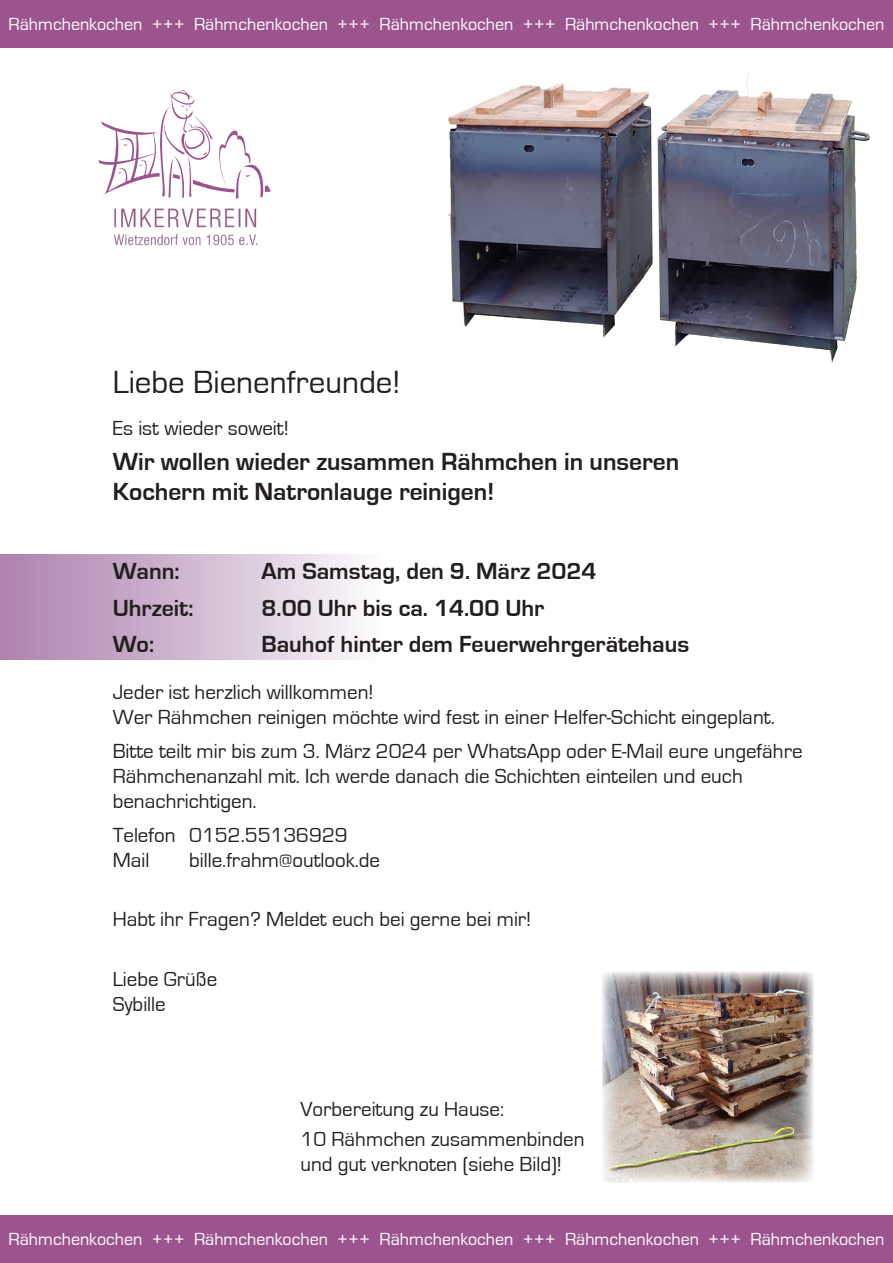
<style>
.page{position:relative;width:893px;height:1263px;background:#fff}
.page>*{position:absolute;margin:0;border:0;box-sizing:border-box;transform-origin:0 0}
.t1{font:33px "Eurostile";color:#231f20}
.t2{font:700 25.5px/30.6px "Eurostile";color:#231f20}
.t3{font:700 24px "Eurostile";color:#231f20}
.t4{font:21px/25.2px "Eurostile";color:#231f20}
.t5{font:18px "Eurostile";color:#fff}
</style>
<div class="page">
<div style="left:0;top:555px;width:379px;height:105px;background:linear-gradient(to right,#ab7fab,#f9f8fa)"></div>
<img style="left:602px;top:972px;width:212px;height:210px">
<img style="left:447px;top:73px;width:423px;height:290px">
<img style="left:114px;top:208px;width:144px;height:38px">
<svg style="left:98px;top:90px;width:173px;height:109px"></svg>
<div style="left:0;top:0;width:893px;height:47px;background:#9c548f"></div>
<div style="left:0;top:1215px;width:893px;height:48px;background:#9c548f"></div>
<p class="t5" style="left:9px;top:14px;width:877px">Rähmchenkochen +++ Rähmchenkochen +++ Rähmchenkochen +++ Rähmchenkochen +++ Rähmchenkochen</p>
<h1 class="t1" style="left:113px;top:364px;width:289px">Liebe Bienenfreunde!</h1>
<p class="t4" style="left:113px;top:416px;width:178px">Es ist wieder soweit!</p>
<p class="t2" style="left:113px;top:446px;width:568px">Wir wollen wieder zusammen Rähmchen in unseren<br>Kochern mit Natronlauge reinigen!</p>
<p class="t3" style="left:113px;top:558px;width:68px">Wann:</p>
<p class="t3" style="left:262px;top:558px;width:337px">Am Samstag, den 9. März 2024</p>
<p class="t3" style="left:113px;top:595px;width:82px">Uhrzeit:</p>
<p class="t3" style="left:262px;top:595px;width:284px">8.00 Uhr bis ca. 14.00 Uhr</p>
<p class="t3" style="left:113px;top:631px;width:43px">Wo:</p>
<p class="t3" style="left:262px;top:631px;width:429px">Bauhof hinter dem Feuerwehrgerätehaus</p>
<p class="t4" style="left:113px;top:680px;width:664px">Jeder ist herzlich willkommen!<br>Wer Rähmchen reinigen möchte wird fest in einer Helfer-Schicht eingeplant.</p>
<p class="t4" style="left:113px;top:739px;width:691px">Bitte teilt mir bis zum 3. März 2024 per WhatsApp oder E-Mail eure ungefähre<br>Rähmchenanzahl mit. Ich werde danach die Schichten einteilen und euch benachrichtigen.</p>
<p class="t4" style="left:113px;top:823px;width:237px">Telefon 0152.55136929<br>Mail</p>
<p class="t4" style="left:189px;top:848px;width:192px">bille.frahm@outlook.de</p>
<p class="t4" style="left:113px;top:907px;width:420px">Habt ihr Fragen? Meldet euch bei gerne bei mir!</p>
<p class="t4" style="left:113px;top:966px;width:106px">Liebe Grüße<br>Sybille</p>
<p class="t4" style="left:300px;top:1095px;width:286px;line-height:29.4px">Vorbereitung zu Hause:<br>10 Rähmchen zusammenbinden</p>
<p class="t4" style="left:300px;top:1152px;width:263px">und gut verknoten (siehe Bild)!</p>
<p class="t5" style="left:9px;top:1229px;width:877px">Rähmchenkochen +++ Rähmchenkochen +++ Rähmchenkochen +++ Rähmchenkochen +++ Rähmchenkochen</p>
</div>
